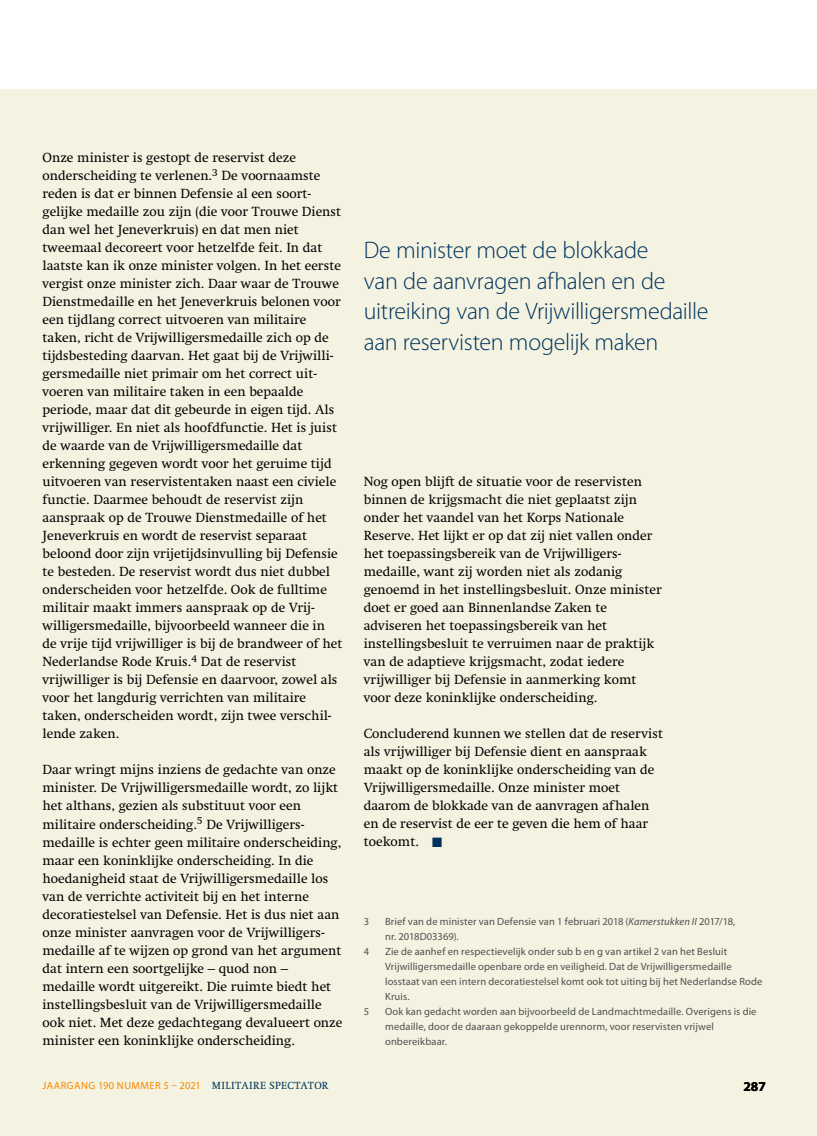
<style>
.page{position:relative;width:817px;height:1136px;background:#fff}
.page>*{position:absolute;margin:0;border:0;box-sizing:border-box;transform-origin:0 0}
.t1{font:300 24px/30.8px "Myriad Pro";letter-spacing:-.015em;color:#00325c}
.t2{font:13.5px/18px "Swift LT Std";color:#000}
.t3{font:700 13.5px "Myriad Pro";color:#000}
.t4{font:10.5px/15px "Myriad Pro";letter-spacing:.015em;color:#4d4f4e}
.t5{font:10.5px "Myriad Pro";letter-spacing:.045em;color:#f58900}
.s1{color:#00325c}
.s2{font-style:italic}
.s3{font-family:"Swift LT Std";color:#00325c}
</style>
<div class="page">
<div style="left:0;top:89px;width:816px;height:1046px;background:#f4f3e1"></div>
<p class="t2" style="left:43px;top:149px;width:301px">Onze minister is gestopt de reservist deze onderscheiding te verlenen.<sup>3</sup> De voornaamste reden is dat er binnen Defensie al een soort&shy;gelijke medaille zou zijn (die voor Trouwe Dienst dan wel het Jeneverkruis) en dat men niet tweemaal decoreert voor hetzelfde feit. In dat laatste kan ik onze minister volgen. In het eerste vergist onze minister zich. Daar waar de Trouwe Dienstmedaille en het Jeneverkruis belonen voor een tijdlang correct uitvoeren van militaire taken, richt de Vrijwilligersmedaille zich op de tijdsbesteding daarvan. Het gaat bij de Vrijwilli&shy;gersmedaille niet primair om het correct uit&shy;voeren van militaire taken in een bepaalde periode, maar dat dit gebeurde in eigen tijd. Als vrijwilliger. En niet als hoofdfunctie. Het is juist de waarde van de Vrijwilligersmedaille dat erkenning gegeven wordt voor het geruime tijd uitvoeren van reservistentaken naast een civiele functie. Daarmee behoudt de reservist zijn aanspraak op de Trouwe Dienstmedaille of het Jeneverkruis en wordt de reservist separaat beloond door zijn vrijetijdsinvulling bij Defensie te besteden. De reservist wordt dus niet dubbel onderscheiden voor hetzelfde. Ook de fulltime militair maakt immers aanspraak op de Vrij&shy;willigersmedaille, bijvoorbeeld wanneer die in de vrije tijd vrijwilliger is bij de brandweer of het Nederlandse Rode Kruis.<sup>4</sup> Dat de reservist vrijwilliger is bij Defensie en daarvoor, zowel als voor het langdurig verrichten van militaire taken, onderscheiden wordt, zijn twee verschil&shy;lende zaken.</p>
<p class="t2" style="left:43px;top:761px;width:301px">Daar wringt mijns inziens de gedachte van onze minister. De Vrijwilligersmedaille wordt, zo lijkt het althans, gezien als substituut voor een militaire onderscheiding.<sup>5</sup> De Vrijwilligers&shy;medaille is echter geen militaire onderscheiding, maar een koninklijke onderscheiding. In die hoedanigheid staat de Vrijwilligersmedaille los van de verrichte activiteit bij en het interne decoratiestelsel van Defensie. Het is dus niet aan onze minister aanvragen voor de Vrijwilligers&shy;medaille af te wijzen op grond van het argument dat intern een soortgelijke – quod non – medaille wordt uitgereikt. Die ruimte biedt het instellingsbesluit van de Vrijwilligersmedaille ook niet. Met deze gedachtegang devalueert onze minister een koninklijke onderscheiding.</p>
<h1 class="t1" style="left:364px;top:234px;width:346px">De minister moet de blokkade<br>van de aanvragen afhalen en de uitreiking van de Vrijwilligersmedaille aan reservisten mogelijk maken</h1>
<p class="t2" style="left:364px;top:473px;width:299px">Nog open blijft de situatie voor de reservisten binnen de krijgsmacht die niet geplaatst zijn onder het vaandel van het Korps Nationale Reserve. Het lijkt er op dat zij niet vallen onder het toepassingsbereik van de Vrijwilligers&shy;medaille, want zij worden niet als zodanig genoemd in het instellingsbesluit. Onze minister doet er goed aan Binnenlandse Zaken te adviseren het toepassingsbereik van het instellingsbesluit te verruimen naar de praktijk van de adaptieve krijgsmacht, zodat iedere vrijwilliger bij Defensie in aanmerking komt voor deze koninklijke onderscheiding.</p>
<p class="t2" style="left:364px;top:725px;width:301px">Concluderend kunnen we stellen dat de reservist als vrijwilliger bij Defensie dient en aanspraak maakt op de koninklijke onderscheiding van de Vrijwilligersmedaille. Onze minister moet daarom de blokkade van de aanvragen afhalen en de reservist de eer te geven die hem of haar toekomt. <span class="s1">■</span></p>
<p class="t4" style="left:364px;top:913px;width:7px">3</p>
<p class="t4" style="left:385px;top:913px;width:352px">Brief van de minister van Defensie van 1 februari 2018 (<span class="s2">Kamerstukken II</span> 2017/18, nr. 2018D03369).</p>
<p class="t4" style="left:364px;top:943px;width:7px">4</p>
<p class="t4" style="left:385px;top:943px;width:379px">Zie de aanhef en respectievelijk onder sub b en g van artikel 2 van het Besluit Vrijwilligersmedaille openbare orde en veiligheid. Dat de Vrijwilligersmedaille losstaat van een intern decoratiestelsel komt ook tot uiting bij het Nederlandse Rode Kruis.</p>
<p class="t4" style="left:364px;top:1003px;width:7px">5</p>
<p class="t4" style="left:385px;top:1003px;width:373px">Ook kan gedacht worden aan bijvoorbeeld de Landmachtmedaille. Overigens is die medaille, door de daaraan gekoppelde urennorm, voor reservisten vrijwel onbereikbaar.</p>
<p class="t5" style="left:43px;top:1078px;width:287px">JAARGANG 190 NUMMER 5 – 2021 <span class="s3">MILITAIRE SPECTATOR</span></p>
<p class="t3" style="left:743px;top:1077px;width:24px">287</p>
</div>
